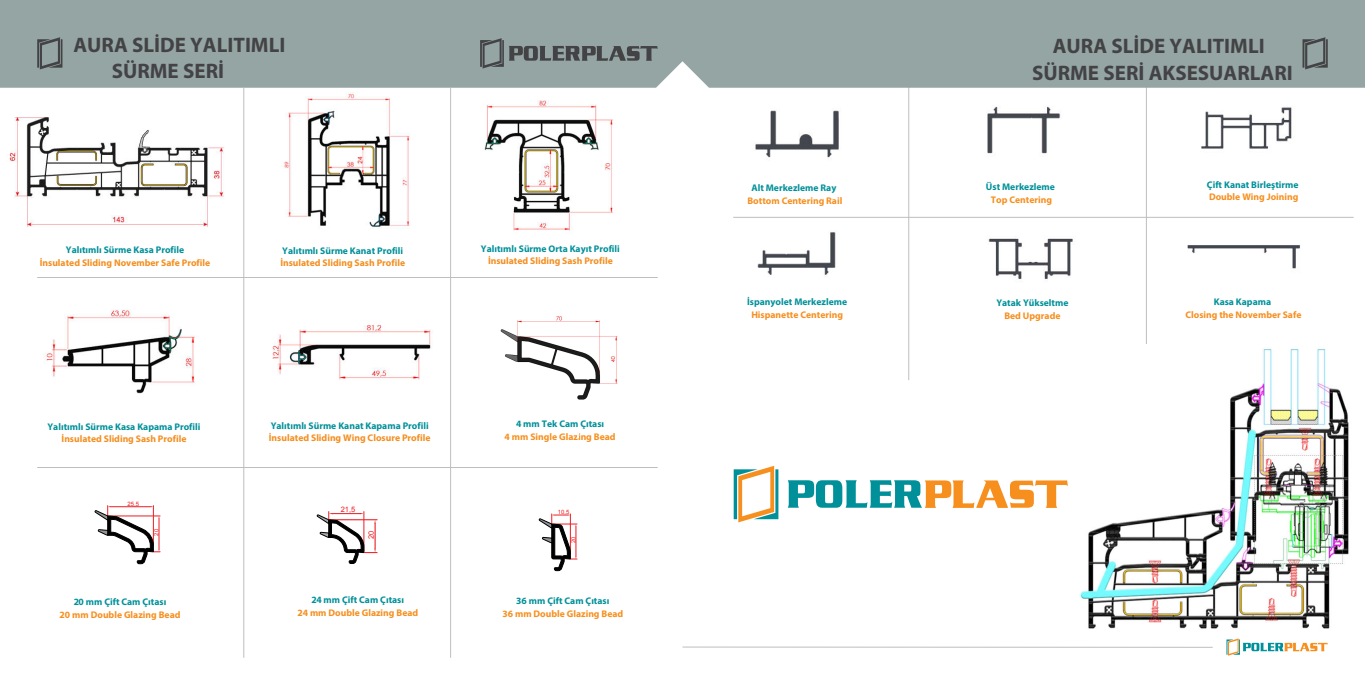
<style>
.page{position:relative;width:1365px;height:695px;background:#fff}
.page>*{position:absolute;margin:0;border:0;box-sizing:border-box;transform-origin:0 0}
.t1{font:700 21px/25.2px "Myriad Pro";color:#434345}
.t2{font:700 9.62px "Myriad Pro";color:#00909a}
.t3{font:700 9.62px "Myriad Pro";color:#f78f1e}
.t4{font:700 9.62px "Myriad Pro";color:#f58e1e}
.t5{font:7.52px "Arial";color:#ed1d24}
.t6{font:6.04px "Arial";color:#ed1d24}
.t7{font:5.95px "Arial";color:#ed1d24}
.t8{font:5.86px "Arial";color:#ed1d24}
</style>
<div class="page">
<hr style="left:1145px;top:0;width:1px;height:380px;background:#bcbec0">
<hr style="left:908px;top:0;width:1px;height:380px;background:#bcbec0">
<div style="left:0;top:0;width:1364px;height:88px;background:#95a5a4"></div>
<svg style="left:1302px;top:37px;width:25px;height:32px"></svg>
<svg style="left:480px;top:38px;width:177px;height:30px;background:#7c8787"></svg>
<hr style="left:37px;top:277px;width:620px;height:1px;background:#bcbec0">
<hr style="left:37px;top:467px;width:620px;height:1px;background:#bcbec0">
<hr style="left:682px;top:646px;width:530px;height:1px;background:#bcbec0">
<svg style="left:37px;top:37px;width:25px;height:32px"></svg>
<svg style="left:1226px;top:638px;width:101px;height:17px"></svg>
<img style="left:1080px;top:344px;width:269px;height:285px">
<img style="left:9px;top:117px;width:215px;height:110px">
<img style="left:284px;top:92px;width:126px;height:137px">
<img style="left:484px;top:100px;width:130px;height:131px">
<img style="left:43px;top:309px;width:152px;height:85px">
<img style="left:272px;top:325px;width:161px;height:55px">
<img style="left:755px;top:110px;width:84px;height:48px">
<img style="left:987px;top:106px;width:73px;height:48px">
<img style="left:1201px;top:107px;width:91px;height:42px">
<img style="left:757px;top:232px;width:79px;height:43px">
<img style="left:988px;top:238px;width:85px;height:42px">
<img style="left:1187px;top:245px;width:113px;height:24px">
<img style="left:500px;top:316px;width:118px;height:84px">
<svg style="left:95px;top:505px;width:65px;height:58px"></svg>
<svg style="left:317px;top:511px;width:60px;height:52px"></svg>
<svg style="left:539px;top:514px;width:38px;height:56px"></svg>
<hr style="left:243px;top:88px;width:1px;height:569px;background:#bcbec0">
<hr style="left:450px;top:88px;width:1px;height:569px;background:#bcbec0">
<hr style="left:733px;top:217px;width:620px;height:1px;background:#bcbec0">
<svg style="left:787px;top:480px;width:280px;height:28px"></svg>
<svg style="left:733px;top:466px;width:45px;height:56px"></svg>
<h1 class="t1" style="left:112px;top:32px;width:175px;text-indent:-38px">AURA SLİDE YALITIMLI<br>SÜRME SERİ</h1>
<h1 class="t1" style="left:1031px;top:32px;width:262px;line-height:26.9px;text-align:center">AURA SLİDE YALITIMLI<br>SÜRME SERİ AKSESUARLARI</h1>
<p class="t2" style="left:751px;top:181px;width:86px">Alt Merkezleme Ray</p>
<p class="t3" style="left:747px;top:194px;width:96px">Bottom Centering Rail</p>
<p class="t2" style="left:985px;top:180px;width:71px">Üst Merkezleme</p>
<p class="t3" style="left:990px;top:193px;width:63px">Top Centering</p>
<p class="t2" style="left:1206px;top:178px;width:93px">Çift Kanat Birleştirme</p>
<p class="t3" style="left:1208px;top:191px;width:91px">Double Wing Joining</p>
<p class="t2" style="left:66px;top:244px;width:120px">Yalıtımlı Sürme Kasa Profile</p>
<p class="t4" style="left:40px;top:256px;width:172px">İnsulated Sliding November Safe Profile</p>
<p class="t2" style="left:282px;top:244px;width:122px">Yalıtımlı Sürme Kanat Profili</p>
<p class="t4" style="left:280px;top:257px;width:126px">İnsulated Sliding Sash Profile</p>
<p class="t2" style="left:481px;top:242px;width:140px">Yalıtımlı Sürme Orta Kayıt Profili</p>
<p class="t4" style="left:488px;top:254px;width:126px">İnsulated Sliding Sash Profile</p>
<p class="t2" style="left:747px;top:295px;width:101px">İspanyolet Merkezleme</p>
<p class="t3" style="left:751px;top:308px;width:93px">Hispanette Centering</p>
<p class="t2" style="left:996px;top:297px;width:74px">Yatak Yükseltme</p>
<p class="t3" style="left:1004px;top:310px;width:58px">Bed Upgrade</p>
<p class="t2" style="left:1213px;top:296px;width:59px">Kasa Kapama</p>
<p class="t3" style="left:1185px;top:309px;width:117px">Closing the November Safe</p>
<p class="t2" style="left:47px;top:420px;width:154px">Yalıtımlı Sürme Kasa Kapama Profili</p>
<p class="t4" style="left:62px;top:432px;width:126px">İnsulated Sliding Sash Profile</p>
<p class="t2" style="left:271px;top:419px;width:159px">Yalıtımlı Sürme Kanat Kapama Profili</p>
<p class="t4" style="left:269px;top:431px;width:163px">İnsulated Sliding Wing Closure Profile</p>
<p class="t2" style="left:516px;top:417px;width:90px">4 mm Tek Cam Çıtası</p>
<p class="t3" style="left:504px;top:430px;width:112px">4 mm Single Glazing Bead</p>
<p class="t6" style="left:127px;top:499px;width:13px">25,5</p>
<p class="t5" style="left:341px;top:504px;width:16px">21,5</p>
<p class="t8" style="left:558px;top:508px;width:13px">10,5</p>
<p class="t6" style="left:152px;top:535px;width:8px;rotate:-90deg">20</p>
<p class="t5" style="left:366px;top:539px;width:10px;rotate:-90deg">20</p>
<p class="t7" style="left:569px;top:543px;width:8px;rotate:-90deg">20</p>
<p class="t2" style="left:74px;top:595px;width:94px">20 mm Çift Cam Çıtası</p>
<p class="t3" style="left:60px;top:608px;width:122px">20 mm Double Glazing Bead</p>
<p class="t2" style="left:311px;top:593px;width:94px">24 mm Çift Cam Çıtası</p>
<p class="t3" style="left:297px;top:606px;width:122px">24 mm Double Glazing Bead</p>
<p class="t2" style="left:516px;top:594px;width:95px">36 mm Çift Cam Çıtası</p>
<p class="t3" style="left:502px;top:607px;width:122px">36 mm Double Glazing Bead</p>
</div>
